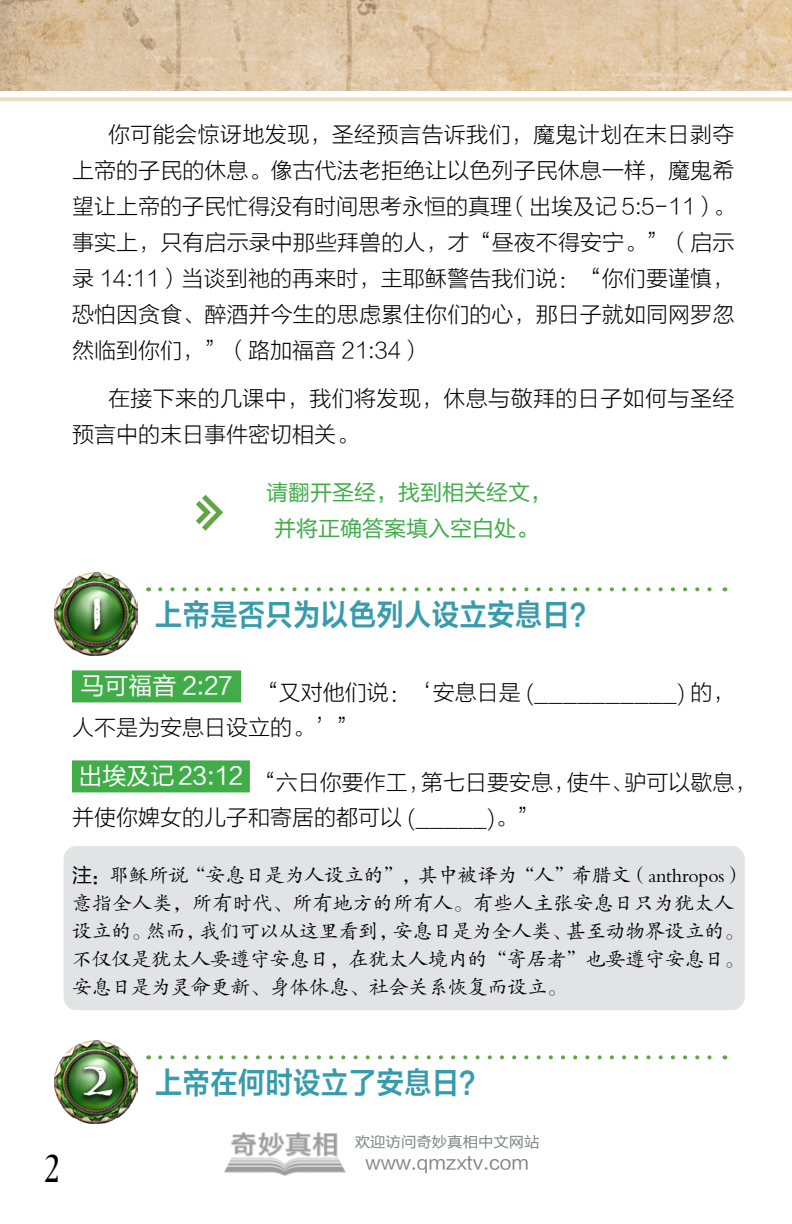
<style>
.page{position:relative;width:792px;height:1224px;background:#fff}
.page>*{position:absolute;margin:0;border:0;box-sizing:border-box;transform-origin:0 0}
.t1{font:700 50px "Carta Marina";color:#fff}
.t2{font:40px "Desire Pro";color:#000}
.t3{font:30px "FZLTZCHK GBK1 0";letter-spacing:.025em;color:#369bac;scale:.9 1}
.t4{font:22px/36px "FZLTKHK GBK1 0";color:#000}
.t5{font:22px/36px "FZLTKHK GBK1 0";letter-spacing:.02em;color:#000}
.t6{font:22px/36px "FZLTHK GBK1 0";color:#40ad49;text-align:center}
.t7{font:20px/28px "FZKTK GBK1 0";letter-spacing:-.01em;color:#000}
.t8{font:18.4px "FZLTHK GBK1 0";color:#808284;scale:1.05 1}
.t9{font:14.6px "FZLTHK GBK1 0";color:#808284;scale:1.05 1}
.s1{font-family:"FZLTHK GBK1 0"}
</style>
<div class="page">
<img style="left:0;top:0;width:792px;height:91px">
<svg style="left:0;top:97px;width:792px;height:4px;background:#eedec8"></svg>
<div style="left:72px;top:670px;width:169px;height:32px;background:#40ad49"></div>
<div style="left:72px;top:760px;width:178px;height:32px;background:#40ad49"></div>
<img style="left:54px;top:573px;width:83px;height:82px">
<div style="left:88px;top:595px;width:18px;height:42px;background:#000;opacity:.75"></div>
<img style="left:54px;top:1041px;width:83px;height:82px">
<div style="left:77px;top:1063px;width:40px;height:40px;background:#000;opacity:.75"></div>
<svg style="left:196px;top:495px;width:27px;height:36px"></svg>
<svg style="left:160px;top:587px;width:552px;height:4px"></svg>
<svg style="left:160px;top:1055px;width:552px;height:4px"></svg>
<div style="left:64px;top:846px;width:681px;height:164px;background:#e2e3e4;border-radius:13px"></div>
<img style="left:224px;top:1132px;width:122px;height:44px">
<p class="t4" style="left:72px;top:117px;width:664px;text-align:justify;text-indent:36px">你可能会惊讶地发现，圣经预言告诉我们，魔鬼计划在末日剥夺上帝的子民的休息。像古代法老拒绝让以色列子民休息一样，魔鬼希望让上帝的子民忙得没有时间思考永恒的真理（出埃及记 5:5-11）。事实上，只有启示录中那些拜兽的人，才“昼夜不得安宁。”（启示录 14:11）当谈到祂的再来时，主耶稣警告我们说：“你们要谨慎，恐怕因贪食、醉酒并今生的思虑累住你们的心，那日子就如同网罗忽然临到你们，”（路加福音 21:34）</p>
<p class="t5" style="left:72px;top:381px;width:664px;text-indent:36px">在接下来的几课中，我们将发现，休息与敬拜的日子如何与圣经预言中的末日事件密切相关。</p>
<p class="t6" style="left:266px;top:475px;width:287px">请翻开圣经，找到相关经文，并将正确答案填入空白处。</p>
<h1 class="t1" style="left:93px;top:582px;width:12px">1</h1>
<h3 class="t3" style="left:155px;top:598px;width:493px">上帝是否只为以色列人设立安息日？</h3>
<p class="t4" style="left:72px;top:675px;width:664px;line-height:35px;text-indent:8px"><sup>马可福音</sup> <sup>2:27</sup> “又对他们说：‘安息日是 (__________) 的，人不是为安息日设立的。’”</p>
<p class="t4" style="left:72px;top:765px;width:686px;line-height:35px;text-indent:7px"><sup>出埃及记</sup> <sup>23:12</sup> “六日你要作工，第七日要安息，使牛、驴可以歇息，并使你婢女的儿子和寄居的都可以 (_____)。”</p>
<p class="t7" style="left:72px;top:861px;width:674px"><span class="s1">注：</span>耶稣所说“安息日是为人设立的”，其中被译为“人”希腊文（anthropos）意指全人类，所有时代、所有地方的所有人。有些人主张安息日只为犹太人设立的。然而，我们可以从这里看到，安息日是为全人类、甚至动物界设立的。不仅仅是犹太人要遵守安息日，在犹太人境内的“寄居者”也要遵守安息日。安息日是为灵命更新、身体休息、社会关系恢复而设立。</p>
<h2 class="t2" style="left:45px;top:1145px;width:15px">2</h2>
<h1 class="t1" style="left:82px;top:1050px;width:33px">2</h1>
<h3 class="t3" style="left:155px;top:1066px;width:370px">上帝在何时设立了安息日？</h3>
<p class="t9" style="left:355px;top:1134px;width:178px">欢迎访问奇妙真相中文网站</p>
<p class="t8" style="left:366px;top:1152px;width:157px">www.qmzxtv.com</p>
</div>
